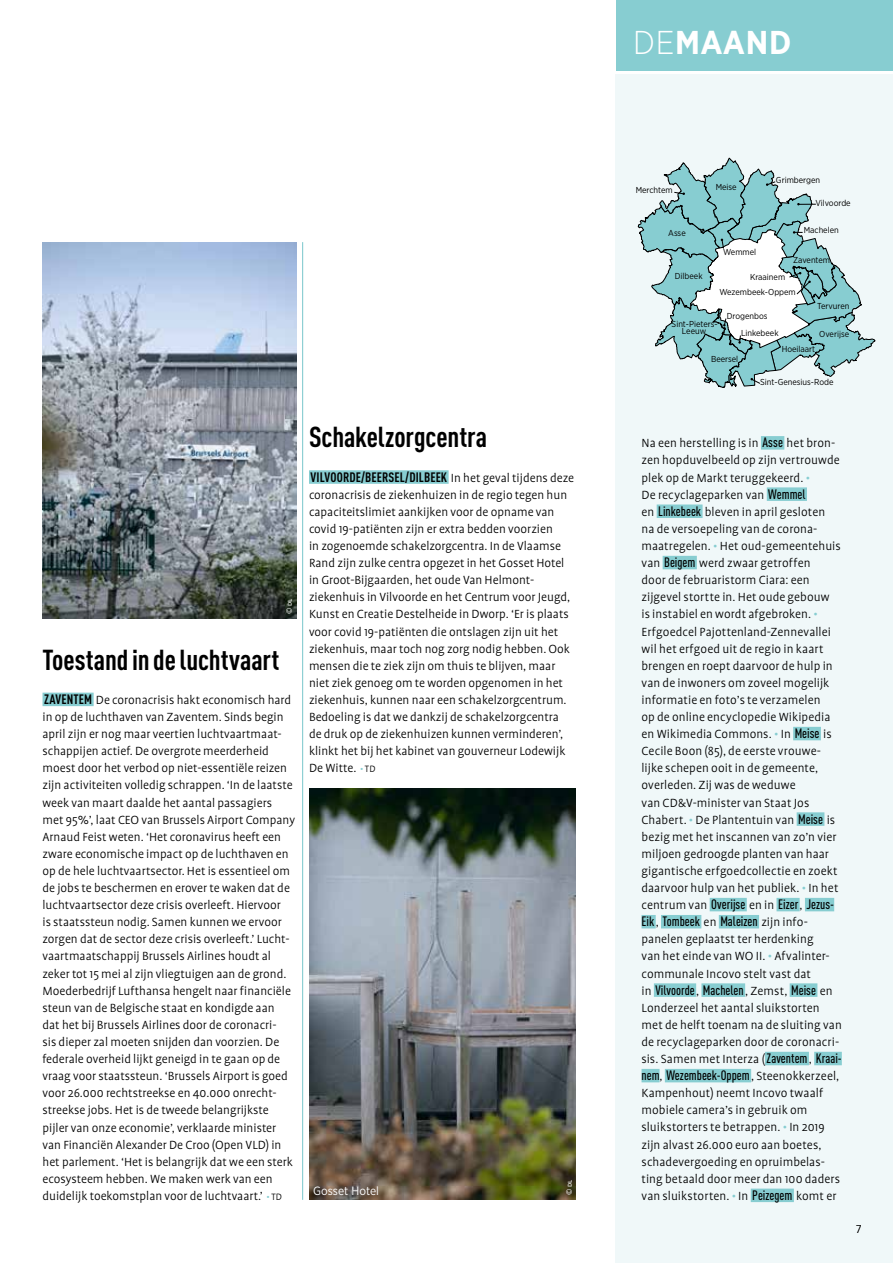
<style>
.page{position:relative;width:893px;height:1263px;background:#fff}
.page>*{position:absolute;margin:0;border:0;box-sizing:border-box;transform-origin:0 0}
.t1{font:700 33px "Gotham Narrow";letter-spacing:.02em;color:#fff}
.t2{font:700 condensed 28.5px "DINOT";letter-spacing:-.005em;color:#000}
.t3{font:300 13.5px/17.1px "Profile";color:#000}
.t4{font:500 condensed 13.5px/17.1px "DINOT";color:#000}
.t5{font:700 condensed 13.5px "DINOT";letter-spacing:.005em;color:#000}
.t6{font:12px "Gotham Narrow";color:#fff}
.t7{font:300 11.25px "Gotham Narrow";color:#000}
.t8{font:8.7px/6.9px "Gotham Narrow";color:#000}
.t9{font:7.5px "Kievit Book SC";color:#fff}
.s1{font-family:"DINOT";font-weight:700;font-stretch:condensed}
.s2{font-family:"Profile SC";font-size:10.5px;color:#87cdd1}
.s3{font-family:"Profile SC";font-size:10.5px}
.s4{font-family:"Profile";font-weight:300;font-stretch:normal}
.s5{font-weight:300}
.s6{font-family:"DINOT";font-weight:500;font-stretch:condensed}
.s7{font-family:"Profile SC";color:#87cdd1}
</style>
<div class="page">
<hr style="left:302px;top:242px;width:1px;height:958px;background:#87cdd1">
<div style="left:309px;top:470px;width:140px;height:14px;background:#87cdd1"></div>
<div style="left:43px;top:693px;width:51px;height:13px;background:#87cdd1"></div>
<img style="left:309px;top:789px;width:266px;height:410px">
<img style="left:43px;top:242px;width:253px;height:376px">
<div style="left:616px;top:75px;width:277px;height:1188px;background:#f0f8f9"></div>
<div style="left:616px;top:0;width:277px;height:70px;background:#87cdd1"></div>
<svg style="left:637px;top:157px;width:239px;height:231px"></svg>
<div style="left:761px;top:436px;width:23px;height:14px;background:#87cdd1"></div>
<div style="left:767px;top:487px;width:40px;height:14px;background:#87cdd1"></div>
<div style="left:657px;top:504px;width:46px;height:14px;background:#87cdd1"></div>
<div style="left:663px;top:556px;width:34px;height:13px;background:#87cdd1"></div>
<div style="left:793px;top:727px;width:28px;height:13px;background:#87cdd1"></div>
<div style="left:797px;top:812px;width:27px;height:14px;background:#87cdd1"></div>
<div style="left:710px;top:898px;width:37px;height:13px;background:#87cdd1"></div>
<div style="left:776px;top:898px;width:24px;height:13px;background:#87cdd1"></div>
<div style="left:805px;top:898px;width:29px;height:13px;background:#87cdd1"></div>
<div style="left:641px;top:915px;width:15px;height:13px;background:#87cdd1"></div>
<div style="left:661px;top:915px;width:40px;height:13px;background:#87cdd1"></div>
<div style="left:719px;top:915px;width:40px;height:13px;background:#87cdd1"></div>
<div style="left:654px;top:983px;width:42px;height:14px;background:#87cdd1"></div>
<div style="left:701px;top:983px;width:44px;height:14px;background:#87cdd1"></div>
<div style="left:790px;top:983px;width:27px;height:14px;background:#87cdd1"></div>
<div style="left:765px;top:1052px;width:44px;height:13px;background:#87cdd1"></div>
<div style="left:814px;top:1052px;width:28px;height:13px;background:#87cdd1"></div>
<div style="left:641px;top:1069px;width:19px;height:13px;background:#87cdd1"></div>
<div style="left:665px;top:1069px;width:86px;height:13px;background:#87cdd1"></div>
<div style="left:751px;top:1188px;width:43px;height:14px;background:#87cdd1"></div>
<p class="t9" style="left:285px;top:614px;width:17px;rotate:-90deg">© dl</p>
<h2 class="t2" style="left:43px;top:642px;width:238px">Toestand in de luchtvaart</h2>
<p class="t3" style="left:43px;top:691px;width:254px"><span class="s1">ZAVENTEM</span> De coronacrisis hakt economisch hard in op de luchthaven van Zaventem. Sinds begin april zijn er nog maar veertien luchtvaartmaat&shy;schappijen actief. De overgrote meerderheid moest door het verbod op niet-essentiële reizen zijn activiteiten volledig schrappen. ‘In de laatste week van maart daalde het aantal passagiers met 95%’, laat CEO van Brussels Airport Company Arnaud Feist weten. ‘Het coronavirus heeft een zware economische impact op de luchthaven en op de hele luchtvaartsector. Het is essentieel om de jobs te beschermen en erover te waken dat de luchtvaartsector deze crisis overleeft. Hiervoor<br>is staatssteun nodig. Samen kunnen we ervoor zorgen dat de sector deze crisis overleeft.’ Lucht&shy;vaartmaatschappij Brussels Airlines houdt al zeker tot 15 mei al zijn vliegtuigen aan de grond.<br>Moederbedrijf Lufthansa hengelt naar financiële steun van de Belgische staat en kondigde aan dat het bij Brussels Airlines door de coronacri-<br>sis dieper zal moeten snijden dan voorzien. De federale overheid lijkt geneigd in te gaan op de vraag voor staatssteun. ‘Brussels Airport is goed voor 26.000 rechtstreekse en 40.000 onrecht&shy;streekse jobs. Het is de tweede belangrijkste pijler van onze economie’, verklaarde minister van Financiën Alexander De Croo (Open VLD) in het parlement. ‘Het is belangrijk dat we een sterk ecosysteem hebben. We maken werk van een duidelijk toekomstplan voor de luchtvaart.’ <span class="s2">•</span> <span class="s3">TD</span></p>
<h2 class="t2" style="left:309px;top:420px;width:180px">Schakelzorgcentra</h2>
<p class="t5" style="left:311px;top:469px;width:265px">VILVOORDE/BEERSEL/DILBEEK <span class="s4">In het geval tijdens deze</span></p>
<p class="t3" style="left:309px;top:486px;width:263px">coronacrisis de ziekenhuizen in de regio tegen hun capaciteitslimiet aankijken voor de opname van covid 19-patiënten zijn er extra bedden voorzien<br>in zogenoemde schakelzorgcentra. In de Vlaamse Rand zijn zulke centra opgezet in het Gosset Hotel in Groot-Bijgaarden, het oude Van Helmont&shy;ziekenhuis in Vilvoorde en het Centrum voor Jeugd, Kunst en Creatie Destelheide in Dworp. ‘Er is plaats voor covid 19-patiënten die ontslagen zijn uit het ziekenhuis, maar toch nog zorg nodig hebben. Ook mensen die te ziek zijn om thuis te blijven, maar niet ziek genoeg om te worden opgenomen in het ziekenhuis, kunnen naar een schakelzorgcentrum.<br>Bedoeling is dat we dankzij de schakelzorgcentra de druk op de ziekenhuizen kunnen -verminderen’, klinkt het bij het kabinet van gouverneur Lodewijk De Witte. <span class="s2">•</span> <span class="s3">TD</span></p>
<p class="t6" style="left:313px;top:1183px;width:67px">Gosset Hotel</p>
<p class="t9" style="left:565px;top:1195px;width:17px;rotate:-90deg">© dl</p>
<h1 class="t1" style="left:633px;top:21px;width:160px"><span class="s5">DE</span>MAAND</h1>
<p class="t8" style="left:636px;top:187px;width:38px">Merchtem</p>
<p class="t8" style="left:716px;top:183px;width:23px">Meise</p>
<p class="t8" style="left:776px;top:176px;width:46px">Grimbergen</p>
<p class="t8" style="left:815px;top:199px;width:37px">Vilvoorde</p>
<p class="t8" style="left:804px;top:226px;width:37px">Machelen</p>
<p class="t8" style="left:668px;top:229px;width:19px">Asse</p>
<p class="t8" style="left:675px;top:273px;width:29px">Dilbeek</p>
<p class="t8" style="left:723px;top:248px;width:34px">Wemmel</p>
<p class="t8" style="left:719px;top:269px;width:78px;line-height:15.1px;text-indent:31px">Kraainem<br>Wezembeek-Oppem</p>
<p class="t8" style="left:741px;top:307px;width:39px;line-height:17.1px;text-indent:-14px">Drogenbos<br>Linkebeek</p>
<p class="t8" style="left:793px;top:256px;width:38px">Zaventem</p>
<p class="t8" style="left:817px;top:302px;width:34px">Tervuren</p>
<p class="t8" style="left:672px;top:321px;width:48px;text-align:center">Sint-Pieters-<br>Leeuw</p>
<p class="t8" style="left:819px;top:330px;width:31px">Overijse</p>
<p class="t8" style="left:711px;top:355px;width:29px">Beersel</p>
<p class="t8" style="left:782px;top:345px;width:35px">Hoeilaart</p>
<p class="t8" style="left:760px;top:379px;width:75px">Sint-Genesius-Rode</p>
<p class="t3" style="left:641px;top:435px;width:201px">Na een herstelling is in <span class="s6">Asse</span> het bron&shy;zen hopduvelbeeld op zijn vertrouwde plek op de Markt teruggekeerd. <span class="s7">•<br></span>De recyclageparken van <span class="s6">Wemmel<br></span>en <span class="s6">Linkebeek</span> bleven in april gesloten na de versoepeling van de corona&shy;maatregelen. <span class="s7">•</span> Het oud-gemeentehuis van <span class="s6">Beigem</span> werd zwaar getroffen<br>door de februaristorm Ciara: een zijgevel stortte in. Het oude gebouw is instabiel en wordt afgebroken. <span class="s7">• </span>Erfgoedcel Pajottenland-Zennevallei wil het erfgoed uit de regio in kaart brengen en roept daarvoor de hulp in van de inwoners om zoveel mogelijk informatie en foto’s te verzamelen<br>op de online encyclopedie Wikipedia en Wikimedia Commons. <span class="s7">•</span> In <span class="s6">Meise</span> is Cecile Boon (85), de eerste vrouwe&shy;lijke schepen ooit in de gemeente, overleden. Zij was de weduwe<br>van CD&amp;V-minister van Staat Jos Chabert. <span class="s7">•</span> De Plantentuin van <span class="s6">Meise</span> is bezig met het inscannen van zo’n vier miljoen gedroogde planten van haar gigantische erfgoedcollectie en zoekt daarvoor hulp van het publiek. <span class="s7">•</span> In het</p>
<p class="t4" style="left:641px;top:896px;width:194px"><span class="s4">centrum van</span> Overijse <span class="s4">en in</span> Eizer<span class="s4">,</span> Jezus-<br>Eik<span class="s4">,</span> Tombeek <span class="s4">en</span> Maleizen <span class="s4">zijn info-</span></p>
<p class="t3" style="left:641px;top:931px;width:189px">panelen geplaatst ter herdenking van het einde van WO II. <span class="s7">•</span> Afvalinter&shy;communale Incovo stelt vast dat</p>
<p class="t4" style="left:641px;top:981px;width:193px"><span class="s4">in</span> Vilvoorde<span class="s4">,</span> Machelen<span class="s4">, Zemst,</span> Meise <span class="s4">en</span></p>
<p class="t3" style="left:641px;top:999px;width:202px">Londerzeel het aantal sluikstorten met de helft toenam na de sluiting van de recyclageparken door de coronacri&shy;sis. Samen met Interza (<span class="s6">Zaventem</span>, <span class="s6">Kraai-</span></p>
<p class="t4" style="left:641px;top:1067px;width:199px">nem<span class="s4">,</span> Wezembeek-Oppem<span class="s4">, Steenokkerzeel,</span></p>
<p class="t3" style="left:641px;top:1085px;width:200px">Kampenhout) neemt Incovo twaalf mobiele camera’s in gebruik om sluikstorters te betrappen. <span class="s7">•</span> In 2019 zijn alvast 26.000 euro aan boetes, schadevergoeding en opruimbelas&shy;ting betaald door meer dan 100 daders van sluikstorten. <span class="s7">•</span> In <span class="s6">Peizegem</span> komt er</p>
<p class="t7" style="left:856px;top:1222px;width:7px">7</p>
</div>
